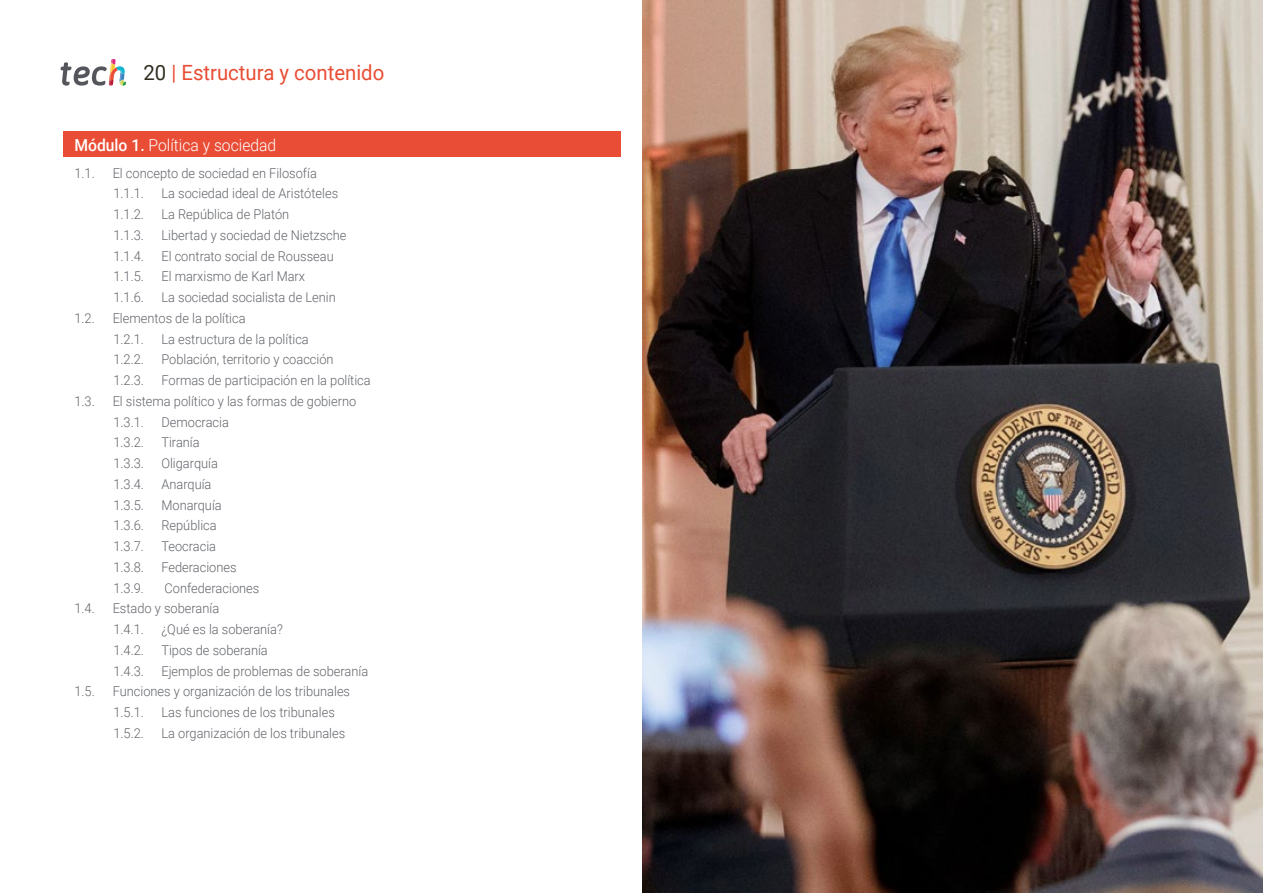
<style>
.page{position:relative;width:1263px;height:893px;background:#fff}
.page>*{position:absolute;margin:0;border:0;box-sizing:border-box;transform-origin:0 0}
.t1{font:21px "Roboto";color:#e94d35}
.t2{font:300 16.5px "Roboto";color:#fff;scale:.95 1}
.t3{font:300 13.5px/20.7px "Roboto";color:#61646a;scale:.95 1}
.s1{color:#312e20}
.s2{font-weight:500}
</style>
<div class="page">
<img style="left:642px;top:0;width:621px;height:893px">
<svg style="left:61px;top:59px;width:65px;height:27px"></svg>
<div style="left:63px;top:132px;width:558px;height:25px;background:#e94d35"></div>
<h1 class="t1" style="left:144px;top:57px;width:242px"><span class="s1">20</span> | Estructura y contenido</h1>
<p class="t2" style="left:74px;top:133px;width:214px"><span class="s2">Módulo 1.</span> Política y sociedad</p>
<p class="t3" style="left:74px;top:162px;width:23px">1.1.</p>
<p class="t3" style="left:113px;top:162px;width:216px">El concepto de sociedad en Filosofía<br>1.1.1.</p>
<p class="t3" style="left:161px;top:183px;width:188px">La sociedad ideal de Aristóteles</p>
<p class="t3" style="left:113px;top:203px;width:34px">1.1.2.</p>
<p class="t3" style="left:161px;top:203px;width:136px">La República de Platón</p>
<p class="t3" style="left:113px;top:224px;width:34px">1.1.3.</p>
<p class="t3" style="left:161px;top:224px;width:196px">Libertad y sociedad de Nietzsche</p>
<p class="t3" style="left:113px;top:245px;width:34px">1.1.4.</p>
<p class="t3" style="left:161px;top:245px;width:183px">El contrato social de Rousseau</p>
<p class="t3" style="left:113px;top:266px;width:34px">1.1.5.</p>
<p class="t3" style="left:161px;top:266px;width:153px">El marxismo de Karl Marx</p>
<p class="t3" style="left:113px;top:286px;width:34px">1.1.6.</p>
<p class="t3" style="left:161px;top:286px;width:185px">La sociedad socialista de Lenin</p>
<p class="t3" style="left:74px;top:307px;width:23px">1.2.</p>
<p class="t3" style="left:113px;top:307px;width:141px">Elementos de la política<br>1.2.1.</p>
<p class="t3" style="left:161px;top:328px;width:157px">La estructura de la política</p>
<p class="t3" style="left:113px;top:349px;width:34px">1.2.2.</p>
<p class="t3" style="left:161px;top:349px;width:183px">Población, territorio y coacción</p>
<p class="t3" style="left:113px;top:369px;width:34px">1.2.3.</p>
<p class="t3" style="left:161px;top:369px;width:222px">Formas de participación en la política</p>
<p class="t3" style="left:74px;top:390px;width:23px">1.3.</p>
<p class="t3" style="left:113px;top:390px;width:258px">El sistema político y las formas de gobierno<br>1.3.1.</p>
<p class="t3" style="left:161px;top:411px;width:73px">Democracia</p>
<p class="t3" style="left:113px;top:432px;width:34px">1.3.2.</p>
<p class="t3" style="left:161px;top:432px;width:42px">Tiranía</p>
<p class="t3" style="left:113px;top:452px;width:34px">1.3.3.</p>
<p class="t3" style="left:161px;top:452px;width:61px">Oligarquía</p>
<p class="t3" style="left:113px;top:473px;width:34px">1.3.4.</p>
<p class="t3" style="left:161px;top:473px;width:54px">Anarquía</p>
<p class="t3" style="left:113px;top:494px;width:34px">1.3.5.</p>
<p class="t3" style="left:161px;top:494px;width:65px">Monarquía</p>
<p class="t3" style="left:113px;top:515px;width:34px">1.3.6.</p>
<p class="t3" style="left:161px;top:515px;width:60px">República</p>
<p class="t3" style="left:113px;top:535px;width:34px">1.3.7.</p>
<p class="t3" style="left:161px;top:535px;width:59px">Teocracia</p>
<p class="t3" style="left:113px;top:556px;width:34px">1.3.8.</p>
<p class="t3" style="left:161px;top:556px;width:81px">Federaciones</p>
<p class="t3" style="left:113px;top:577px;width:34px">1.3.9.</p>
<p class="t3" style="left:165px;top:577px;width:101px">Confederaciones</p>
<p class="t3" style="left:74px;top:598px;width:23px">1.4.</p>
<p class="t3" style="left:113px;top:598px;width:114px">Estado y soberanía<br>1.4.1.</p>
<p class="t3" style="left:161px;top:618px;width:129px">¿Qué es la soberanía?</p>
<p class="t3" style="left:113px;top:639px;width:34px">1.4.2.</p>
<p class="t3" style="left:161px;top:639px;width:114px">Tipos de soberanía</p>
<p class="t3" style="left:113px;top:660px;width:34px">1.4.3.</p>
<p class="t3" style="left:161px;top:660px;width:219px">Ejemplos de problemas de soberanía</p>
<p class="t3" style="left:74px;top:681px;width:23px">1.5.</p>
<p class="t3" style="left:113px;top:681px;width:251px">Funciones y organización de los tribunales<br>1.5.1.</p>
<p class="t3" style="left:161px;top:701px;width:184px">Las funciones de los tribunales</p>
<p class="t3" style="left:113px;top:722px;width:34px">1.5.2.</p>
<p class="t3" style="left:161px;top:722px;width:195px">La organización de los tribunales</p>
</div>
